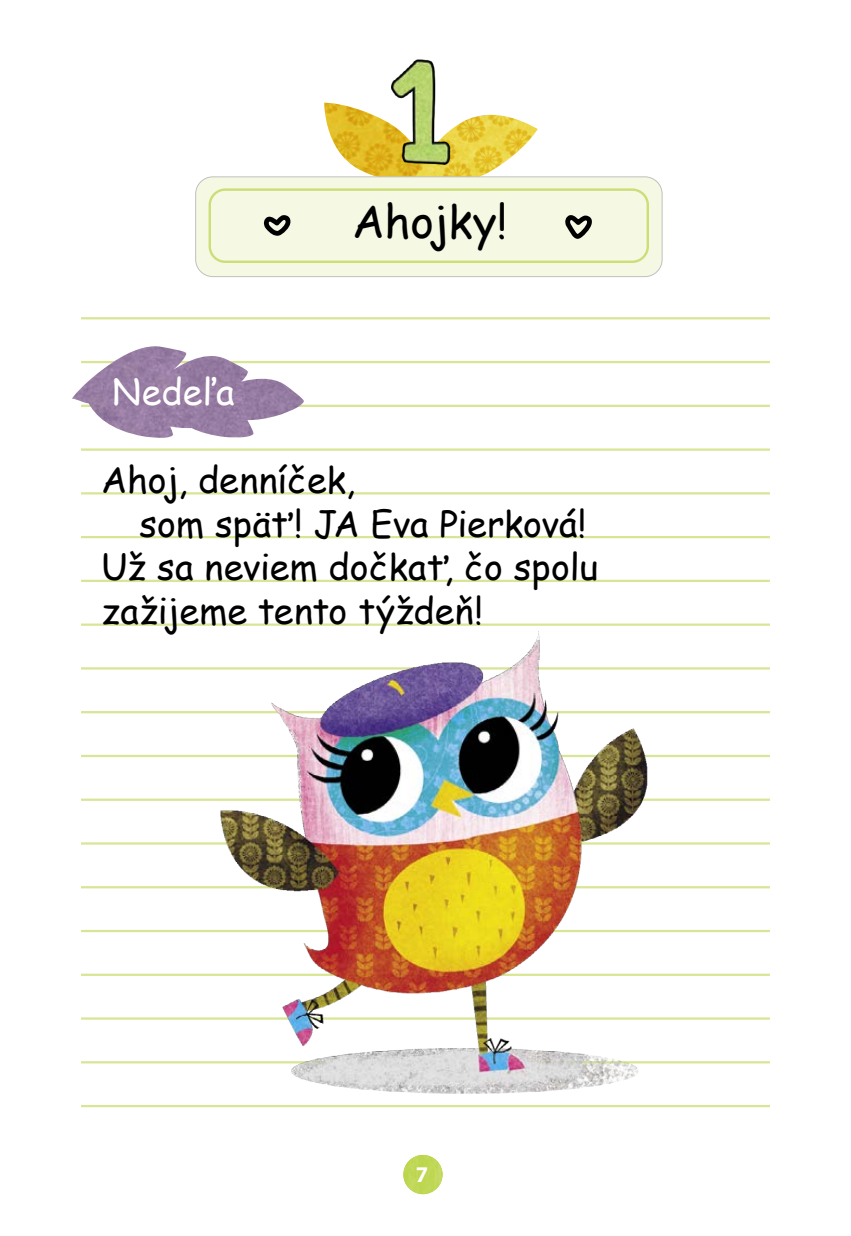
<style>
.page{position:relative;width:851px;height:1236px;background:#fff}
.page>*{position:absolute;margin:0;border:0;box-sizing:border-box;transform-origin:0 0}
.t1{font:45px "Comic Sans MS";letter-spacing:-.02em;color:#000}
.t2{font:36px "Comic Sans MS";color:#000}
.t3{font:36px "Comic Sans MS";color:#fff}
.t4{font:700 22.5px "Myriad Pro";color:#fff}
</style>
<div class="page">
<hr style="left:81px;top:317px;width:689px;height:2px;background:#d8e595">
<hr style="left:81px;top:361px;width:689px;height:2px;background:#d8e595">
<hr style="left:81px;top:404px;width:689px;height:3px;background:#d8e595">
<hr style="left:81px;top:448px;width:689px;height:2px;background:#d8e595">
<hr style="left:81px;top:492px;width:689px;height:2px;background:#d8e595">
<hr style="left:81px;top:536px;width:689px;height:2px;background:#d8e595">
<hr style="left:81px;top:579px;width:689px;height:3px;background:#d8e595">
<hr style="left:81px;top:623px;width:689px;height:2px;background:#d8e595">
<hr style="left:81px;top:667px;width:689px;height:2px;background:#d8e595">
<hr style="left:81px;top:711px;width:689px;height:2px;background:#d8e595">
<hr style="left:81px;top:754px;width:689px;height:3px;background:#d8e595">
<hr style="left:81px;top:798px;width:689px;height:2px;background:#d8e595">
<hr style="left:81px;top:842px;width:689px;height:2px;background:#d8e595">
<hr style="left:81px;top:886px;width:689px;height:2px;background:#d8e595">
<hr style="left:81px;top:929px;width:689px;height:3px;background:#d8e595">
<hr style="left:81px;top:973px;width:689px;height:2px;background:#d8e595">
<hr style="left:81px;top:1017px;width:689px;height:2px;background:#d8e595">
<hr style="left:81px;top:1061px;width:689px;height:2px;background:#d8e595">
<hr style="left:81px;top:1104px;width:689px;height:3px;background:#d8e595">
<img style="left:72px;top:346px;width:232px;height:92px">
<img style="left:169px;top:623px;width:509px;height:471px">
<svg style="left:324px;top:102px;width:55px;height:74px"></svg>
<img style="left:455px;top:115px;width:82px;height:61px">
<div style="left:196px;top:177px;width:466px;height:99px;background:#f5f8e3;border-radius:17px"></div>
<div style="left:195px;top:176px;width:467px;height:101px;border:1px solid #c0c0c0;border-radius:17px"></div>
<div style="left:208px;top:188px;width:441px;height:75px;border:2px solid #ccde77;border-radius:15px"></div>
<svg style="left:565px;top:215px;width:25px;height:24px"></svg>
<svg style="left:263px;top:215px;width:25px;height:21px"></svg>
<img style="left:379px;top:59px;width:76px;height:117px">
<img style="left:403px;top:1154px;width:39px;height:39px;border-radius:20px">
<p class="t3" style="left:112px;top:365px;width:124px">Nedeľa</p>
<p class="t1" style="left:352px;top:188px;width:157px">Ahojky!</p>
<p class="t2" style="left:101px;top:453px;width:255px">Ahoj, denníček,</p>
<p class="t2" style="left:139px;top:497px;width:448px">som späť! JA Eva Pierková!</p>
<p class="t2" style="left:101px;top:540px;width:498px">Už sa neviem dočkať, čo spolu</p>
<p class="t2" style="left:101px;top:584px;width:383px">zažijeme tento týždeň!</p>
<p class="t4" style="left:415px;top:1159px;width:14px">7</p>
</div>
